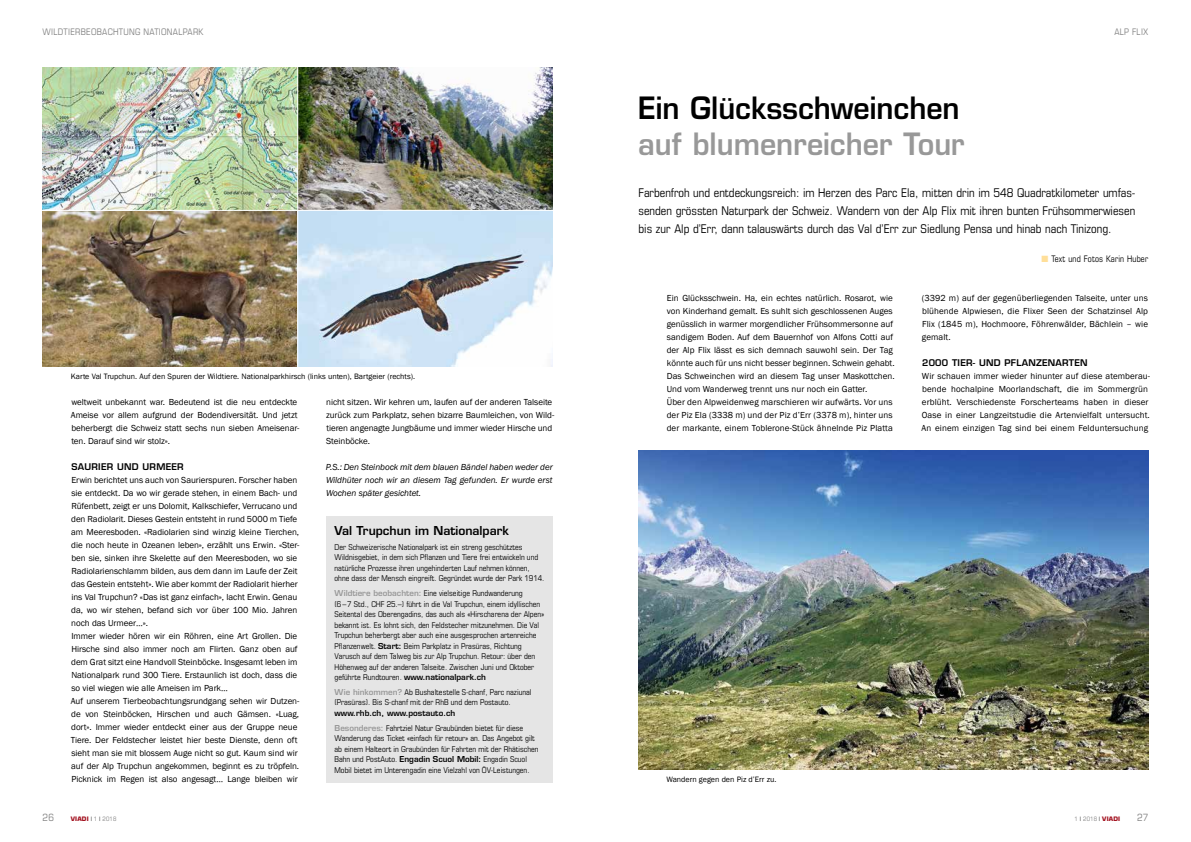
<style>
.page{position:relative;width:1191px;height:842px;background:#fff}
.page>*{position:absolute;margin:0;border:0;box-sizing:border-box;transform-origin:0 0}
.t1{font:600 30px "Eurostile";color:#000;scale:.95 1}
.t2{font:600 30px "Eurostile";color:#989898;scale:.95 1}
.t3{font:condensed 12px/18px "Eurostile";color:#000;text-align:justify}
.t4{font:600 12px "Eurostile";color:#000}
.t5{font:condensed 10px "Eurostile";color:#818181}
.t6{font:9px/13px "Franklin Gothic";letter-spacing:-.005em;color:#000}
.t7{font:italic 9px/13px "Franklin Gothic";letter-spacing:-.005em;color:#000;text-align:justify}
.t8{font:600 9px "Eurostile";letter-spacing:.025em;color:#000}
.t9{font:condensed 9px "Eurostile";letter-spacing:.03em;color:#818181}
.t10{font:condensed 9px "Eurostile";letter-spacing:.02em;color:#000;scale:.95 1}
.t11{font:condensed 8px/10.5px "Eurostile";color:#000}
.t12{font:8px "Franklin Gothic";color:#000}
.t13{font:700 6px "Eurostile";letter-spacing:.025em;color:#a31220}
.t14{font:condensed 6px "Eurostile";color:#818181}
.s1{font-weight:600;font-stretch:normal;color:#989898}
.s2{font-weight:600;font-stretch:normal}
.s3{color:#ffdf99}
.s4{font-weight:400;font-stretch:condensed;color:#000}
.s5{font-weight:400;font-stretch:condensed;color:#818181}
.s6{color:#000}
.s7{font-weight:700;font-stretch:normal;color:#a31220}
</style>
<div class="page">
<div style="left:326px;top:516px;width:227px;height:266px;background:#e5e5e5"></div>
<img style="left:43px;top:67px;width:510px;height:299px">
<hr style="left:297px;top:61px;width:1px;height:309px;background:#fff">
<hr style="left:38px;top:210px;width:518px;height:1px;background:#fff">
<img style="left:638px;top:451px;width:510px;height:318px">
<p class="t9" style="left:43px;top:27px;width:162px">WILDTIERBEOBACHTUNG NATIONALPARK</p>
<p class="t9" style="left:1114px;top:27px;width:36px">ALP FLIX</p>
<h1 class="t1" style="left:638px;top:90px;width:340px">Ein Glücksschweinchen</h1>
<h1 class="t2" style="left:638px;top:126px;width:345px">auf blumenreicher Tour</h1>
<p class="t12" style="left:71px;top:372px;width:346px">Karte Val Trupchun. Auf den Spuren der Wildtiere. Nationalparkhirsch (links unten), Bartgeier (rechts).</p>
<p class="t6" style="left:71px;top:396px;width:230px">weltweit unbekannt war. Bedeutend ist die neu entdeckte Ameise vor allem aufgrund der Bodendiversität. Und jetzt beherbergt die Schweiz statt sechs nun sieben Ameisenar&shy;ten. Darauf sind wir stolz».</p>
<p class="t8" style="left:72px;top:461px;width:114px">SAURIER UND URMEER</p>
<p class="t6" style="left:71px;top:474px;width:230px">Erwin berichtet uns auch von Saurierspuren. Forscher haben sie entdeckt. Da wo wir gerade stehen, in einem Bach- und Rüfenbett, zeigt er uns Dolomit, Kalkschiefer, Verrucano und den Radiolarit. Dieses Gestein entsteht in rund 5000 m Tiefe am Meeresboden. «Radiolarien sind winzig kleine Tierchen, die noch heute in Ozeanen leben», erzählt uns Erwin. «Ster&shy;ben sie, sinken ihre Skelette auf den Meeresboden, wo sie Radiolarienschlamm bilden, aus dem dann im Laufe der Zeit das Gestein entsteht». Wie aber kommt der Radiolarit hierher ins Val Trupchun? «Das ist ganz einfach», lacht Erwin. Genau da, wo wir stehen, befand sich vor über 100 Mio. Jahren noch das Urmeer…».<br>Immer wieder hören wir ein Röhren, eine Art Grollen. Die Hirsche sind also immer noch am Flirten. Ganz oben auf dem Grat sitzt eine Handvoll Steinböcke. Insgesamt leben im Nationalpark rund 300 Tiere. Erstaunlich ist doch, dass die so viel wiegen wie alle Ameisen im Park…<br>Auf unserem Tierbeobachtungsrundgang sehen wir Dutzen&shy;de von Steinböcken, Hirschen und auch Gämsen. «Luag, dort». Immer wieder entdeckt einer aus der Gruppe neue Tiere. Der Feldstecher leistet hier beste Dienste, denn oft sieht man sie mit blossem Auge nicht so gut. Kaum sind wir auf der Alp Trupchun angekommen, beginnt es zu tröpfeln.<br>Picknick im Regen ist also angesagt… Lange bleiben wir</p>
<p class="t6" style="left:326px;top:396px;width:230px">nicht sitzen. Wir kehren um, laufen auf der anderen Talseite zurück zum Parkplatz, sehen bizarre Baumleichen, von Wild&shy;tieren angenagte Jungbäume und immer wieder Hirsche und Steinböcke.</p>
<p class="t7" style="left:326px;top:461px;width:228px">P.S.: Den Steinbock mit dem blauen Bändel haben weder der Wildhüter noch wir an diesem Tag gefunden. Er wurde erst Wochen später gesichtet.</p>
<h2 class="t4" style="left:334px;top:523px;width:176px">Val Trupchun im Nationalpark</h2>
<p class="t11" style="left:334px;top:542px;width:211px">Der Schweizerische Nationalpark ist ein streng geschütztes Wildnisgebiet, in dem sich Pflanzen und Tiere frei entwickeln und natürliche Prozesse ihren ungehinderten Lauf nehmen können, ohne dass der Mensch eingreift. Gegründet wurde der Park 1914.</p>
<p class="t11" style="left:334px;top:588px;width:211px"><span class="s1">Wildtiere beobachten:</span> Eine vielseitige Rundwanderung<br>(6 –7 Std., CHF 25.–) führt in die Val Trupchun, einem idyllischen Seitental des Oberengadins, das auch als «Hirscharena der Alpen» bekannt ist. Es lohnt sich, den Feldstecher mitzunehmen. Die Val Trupchun beherbergt aber auch eine ausgesprochen artenreiche Pflanzenwelt. <span class="s2">Start:</span> Beim Parkplatz in Prasüras, Richtung Varusch auf dem Talweg bis zur Alp Trupchun. Retour: über den Höhenweg auf der anderen Talseite. Zwischen Juni und Oktober geführte Rundtouren. <span class="s2">www.nationalpark.ch</span></p>
<p class="t11" style="left:334px;top:687px;width:198px"><span class="s1">Wie hinkommen?</span> Ab Bushaltestelle S-chanf, Parc naziunal (Prasüras). Bis S-chanf mit der RhB und dem Postauto.</p>
<p class="t11" style="left:334px;top:705px;width:190px;line-height:14.8px"><span class="s2">www.rhb.ch, www.postauto.ch<br></span><span class="s1">Besonderes:</span> Fahrtziel Natur Graubünden bietet für diese</p>
<p class="t11" style="left:334px;top:733px;width:205px">Wanderung das Ticket «einfach für retour» an. Das Angebot gilt ab einem Halteort in Graubünden für Fahrten mit der Rhätischen Bahn und PostAuto. <span class="s2">Engadin Scuol Mobil:</span> Engadin Scuol Mobil bietet im Unterengadin eine Vielzahl von ÖV-Leistungen.</p>
<p class="t3" style="left:638px;top:184px;width:498px">Farbenfroh und entdeckungsreich: im Herzen des Parc Ela, mitten drin im 548 Quadratkilometer umfas&shy;senden grössten Naturpark der Schweiz. Wandern von der Alp Flix mit ihren bunten Frühsommerwiesen bis zur Alp d’Err, dann talauswärts durch das Val d’Err zur Siedlung Pensa und hinab nach Tinizong.</p>
<p class="t10" style="left:1041px;top:254px;width:114px"><span class="s3">■</span> Text und Fotos Karin Huber</p>
<p class="t6" style="left:666px;top:292px;width:229px">Ein Glücksschwein. Ha, ein echtes natürlich. Rosarot, wie von Kinderhand gemalt. Es suhlt sich geschlossenen Auges genüsslich in warmer morgendlicher Frühsommersonne auf sandigem Boden. Auf dem Bauernhof von Alfons Cotti auf der Alp Flix lässt es sich demnach sauwohl sein. Der Tag könnte auch für uns nicht besser beginnen. Schwein gehabt.<br>Das Schweinchen wird an diesem Tag unser Maskottchen.<br>Und vom Wanderweg trennt uns nur noch ein Gatter.<br>Über den Alpweidenweg marschieren wir aufwärts. Vor uns der Piz Ela (3338 m) und der Piz d’Err (3378 m), hinter uns der markante, einem Toblerone-Stück ähnelnde Piz Platta</p>
<p class="t6" style="left:921px;top:292px;width:228px;text-align:justify">(3392 m) auf der gegenüberliegenden Talseite, unter uns blühende Alpwiesen, die Flixer Seen der Schatzinsel Alp Flix (1845 m), Hochmoore, Föhrenwälder, Bächlein – wie gemalt.</p>
<p class="t8" style="left:922px;top:357px;width:167px">2000 TIER- UND PFLANZENARTEN</p>
<p class="t6" style="left:921px;top:370px;width:230px">Wir schauen immer wieder hinunter auf diese atemberau&shy;bende hochalpine Moorlandschaft, die im Sommergrün erblüht. Verschiedenste Forscherteams haben in dieser Oase in einer Langzeitstudie die Artenvielfalt untersucht.<br>An einem einzigen Tag sind bei einem Felduntersuchung</p>
<p class="t12" style="left:666px;top:775px;width:112px">Wandern gegen den Piz d’Err zu.</p>
<p class="t5" style="left:43px;top:812px;width:13px">26</p>
<p class="t13" style="left:71px;top:815px;width:47px">VIADI <span class="s4">|</span> <span class="s5">1</span> <span class="s4">|</span> <span class="s5">2018</span></p>
<p class="t14" style="left:1074px;top:816px;width:47px">1 <span class="s6">|</span> 2018 <span class="s6">|</span> <span class="s7">VIADI</span></p>
<p class="t5" style="left:1137px;top:812px;width:13px">27</p>
</div>
